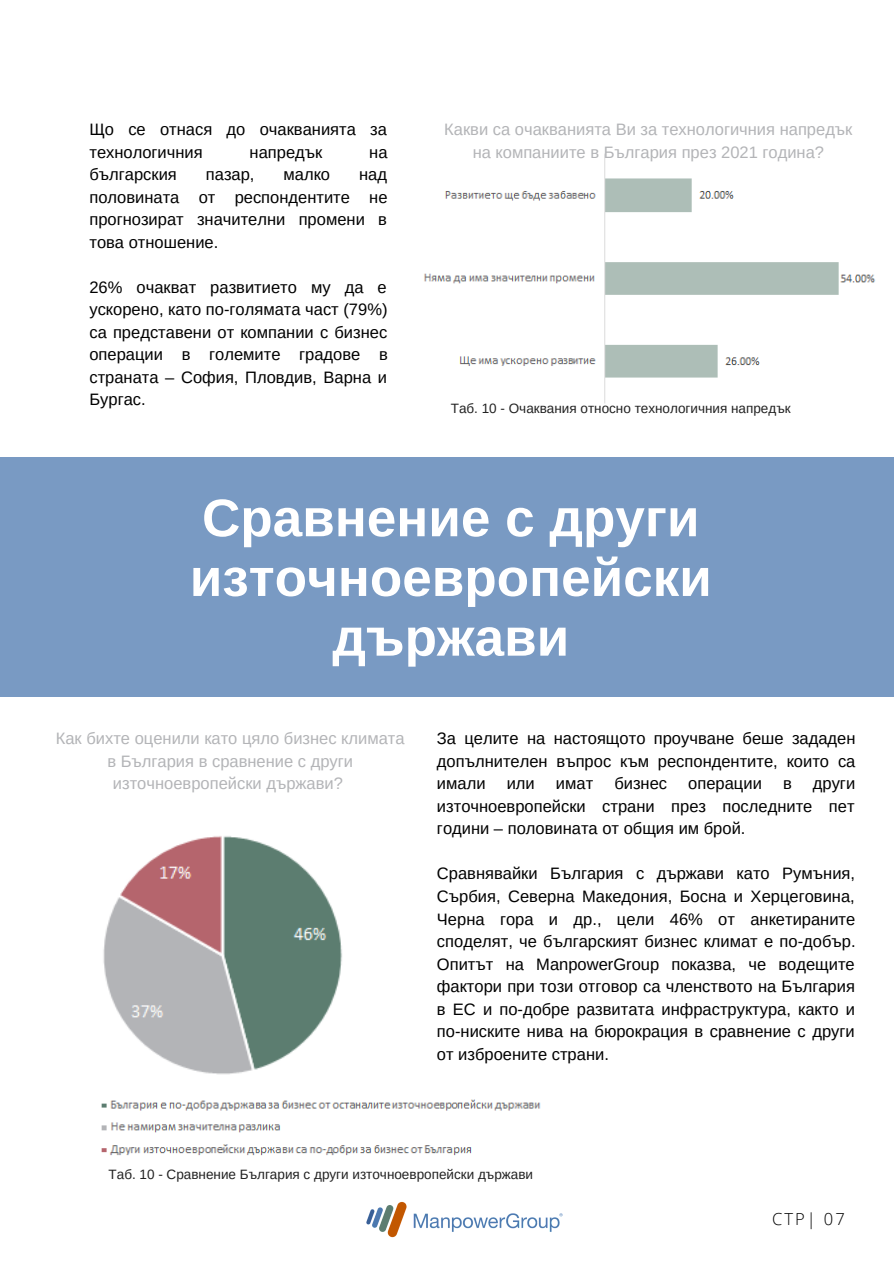
<style>
.page{position:relative;width:894px;height:1264px;background:#fff}
.page>*{position:absolute;margin:0;border:0;box-sizing:border-box;transform-origin:0 0}
.t1{font:700 52.95px/59.7px "Arimo";color:#fff;text-align:center}
.t2{font:16.5px/22.5px "Arimo";color:#000;text-align:justify}
.t3{font:16.5px/22.5px "Arimo";color:#b3b4b7;text-align:center}
.t4{font:300 16.5px "Open Sans";color:#000}
.t5{font:13.5px "Arimo";color:#222}
</style>
<div class="page">
<img style="left:366px;top:1201px;width:197px;height:37px">
<img style="left:424px;top:154px;width:452px;height:250px">
<div style="left:0;top:457px;width:893px;height:240px;background:#799ac3"></div>
<img style="left:103px;top:836px;width:239px;height:239px">
<img style="left:101px;top:1099px;width:440px;height:57px">
<p class="t2" style="left:89px;top:118px;width:299px">Що се отнася до очакванията за технологичния</p>
<p class="t2" style="left:249px;top:141px;width:74px">напредък</p>
<p class="t2" style="left:369px;top:141px;width:20px">на</p>
<p class="t2" style="left:89px;top:163px;width:89px">българския</p>
<p class="t2" style="left:206px;top:163px;width:50px">пазар,</p>
<p class="t2" style="left:283px;top:163px;width:48px">малко</p>
<p class="t2" style="left:89px;top:163px;width:299px;text-indent:270px">над половината от респондентите не прогнозират значителни промени в това отношение.</p>
<p class="t2" style="left:89px;top:276px;width:300px">26% очакват развитието му да е ускорено, като по-голямата част (79%) са представени от компании с бизнес операции в големите градове в страната – София, Пловдив, Варна и Бургас.</p>
<p class="t3" style="left:444px;top:118px;width:409px">Какви са очакванията Ви за технологичния напредък на компаниите в България през 2021 година?</p>
<p class="t5" style="left:450px;top:400px;width:341px">Taб. 10 - Очаквания относно технологичния напредък</p>
<p class="t1" style="left:190px;top:488px;width:523px">Сравнение с други източноевропейски държави</p>
<p class="t3" style="left:56px;top:727px;width:350px">Как бихте оценили като цяло бизнес климата в България в сравнение с други източноевропейски държави?</p>
<p class="t2" style="left:437px;top:727px;width:420px">За целите на настоящото проучване беше зададен допълнителен въпрос към респондентите, които са имали</p>
<p class="t2" style="left:506px;top:772px;width:30px">или</p>
<p class="t2" style="left:555px;top:772px;width:39px">имат</p>
<p class="t2" style="left:614px;top:772px;width:54px">бизнес</p>
<p class="t2" style="left:688px;top:772px;width:75px">операции</p>
<p class="t2" style="left:782px;top:772px;width:10px">в</p>
<p class="t2" style="left:437px;top:772px;width:419px;text-indent:376px">други източноевропейски страни през последните пет години – половината от общия им брой.</p>
<p class="t2" style="left:437px;top:862px;width:420px">Сравнявайки България с държави като Румъния, Сърбия, Северна Македония, Босна и Херцеговина, Черна гора и др., цели 46% от анкетираните споделят, че българският бизнес климат е по-добър.<br>Опитът на ManpowerGroup показва, че водещите фактори при този отговор са членството на България в ЕС и по-добре развитата инфраструктура, както и по-ниските нива на бюрокрация в сравнение с други от изброените страни.</p>
<p class="t5" style="left:109px;top:1166px;width:426px">Taб. 10 - Сравнение България с други източноевропейски държави</p>
<p class="t4" style="left:771px;top:1207px;width:74px">СТР| 07</p>
</div>
